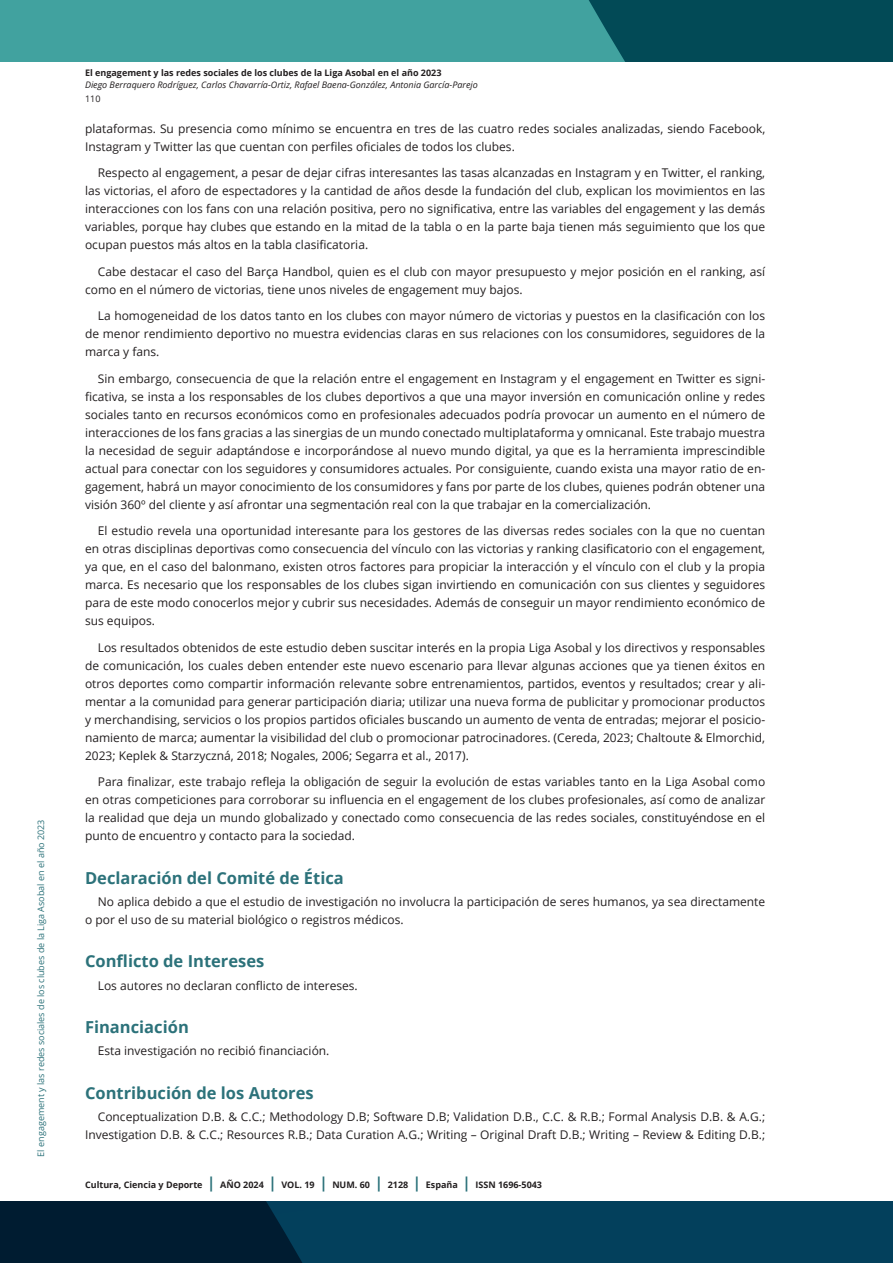
<style>
.page{position:relative;width:893px;height:1263px;background:#fff}
.page>*{position:absolute;margin:0;border:0;box-sizing:border-box;transform-origin:0 0}
.subtitulo_H3{font:700 16.5px "Open Sans";color:#2c727a}
.Cuerpo_de_texto_P{font:12px/18px "Open Sans";color:#231f20;text-align:justify}
.t1{font:700 9px "Open Sans";color:#231f20}
.t2{font:italic 9px "Open Sans";color:#231f20}
.t3{font:9px "Open Sans";color:#2c727a}
.t4{font:9px "Open Sans";color:#231f20}
.s1{font-size:15px;color:#2c727a}
</style>
<div class="page">
<svg style="left:0;top:1201px;width:893px;height:62px;background:#02344e"></svg>
<div style="left:0;top:0;width:893px;height:62px;background:#41a29f"></div>
<div style="left:589px;top:0;width:304px;height:62px;background:#024a56"></div>
<p class="t3" style="left:35px;top:1156px;width:338px;rotate:-90deg">El engagement y las redes sociales de los clubes de la Liga Asobal en el año 2023</p>
<p class="t1" style="left:85px;top:67px;width:358px">El engagement y las redes sociales de los clubes de la Liga Asobal en el año 2023</p>
<p class="t2" style="left:85px;top:79px;width:394px">Diego Berraquero Rodríguez, Carlos Chavarría-Ortiz, Rafael Baena-González, Antonia García-Parejo</p>
<p class="t4" style="left:85px;top:92px;width:17px">110</p>
<p class="Cuerpo_de_texto_P" style="left:85px;top:119px;width:682px">plataformas. Su presencia como mínimo se encuentra en tres de las cuatro redes sociales analizadas, siendo Facebook,<br>Instagram y Twitter las que cuentan con perfiles oficiales de todos los clubes.</p>
<p class="Cuerpo_de_texto_P" style="left:85px;top:163px;width:682px;text-indent:13px">Respecto al engagement, a pesar de dejar cifras interesantes las tasas alcanzadas en Instagram y en Twitter, el ranking, las victorias, el aforo de espectadores y la cantidad de años desde la fundación del club, explican los movimientos en las interacciones con los fans con una relación positiva, pero no significativa, entre las variables del engagement y las demás variables, porque hay clubes que estando en la mitad de la tabla o en la parte baja tienen más seguimiento que los que ocupan puestos más altos en la tabla clasificatoria.</p>
<p class="Cuerpo_de_texto_P" style="left:85px;top:262px;width:682px;text-indent:13px">Cabe destacar el caso del Barça Handbol, quien es el club con mayor presupuesto y mejor posición en el ranking, así como en el número de victorias, tiene unos niveles de engagement muy bajos.</p>
<p class="Cuerpo_de_texto_P" style="left:85px;top:306px;width:682px;text-indent:13px">La homogeneidad de los datos tanto en los clubes con mayor número de victorias y puestos en la clasificación con los de menor rendimiento deportivo no muestra evidencias claras en sus relaciones con los consumidores, seguidores de la marca y fans.</p>
<p class="Cuerpo_de_texto_P" style="left:85px;top:369px;width:682px;text-indent:13px">Sin embargo, consecuencia de que la relación entre el engagement en Instagram y el engagement en Twitter es signi&shy;ficativa, se insta a los responsables de los clubes deportivos a que una mayor inversión en comunicación online y redes sociales tanto en recursos económicos como en profesionales adecuados podría provocar un aumento en el número de interacciones de los fans gracias a las sinergias de un mundo conectado multiplataforma y omnicanal. Este trabajo muestra la necesidad de seguir adaptándose e incorporándose al nuevo mundo digital, ya que es la herramienta imprescindible actual para conectar con los seguidores y consumidores actuales. Por consiguiente, cuando exista una mayor ratio de en&shy;gagement, habrá un mayor conocimiento de los consumidores y fans por parte de los clubes, quienes podrán obtener una visión 360º del cliente y así afrontar una segmentación real con la que trabajar en la comercialización.</p>
<p class="Cuerpo_de_texto_P" style="left:85px;top:521px;width:682px;text-indent:13px">El estudio revela una oportunidad interesante para los gestores de las diversas redes sociales con la que no cuentan en otras disciplinas deportivas como consecuencia del vínculo con las victorias y ranking clasificatorio con el engagement, ya que, en el caso del balonmano, existen otros factores para propiciar la interacción y el vínculo con el club y la propia marca. Es necesario que los responsables de los clubes sigan invirtiendo en comunicación con sus clientes y seguidores para de este modo conocerlos mejor y cubrir sus necesidades. Además de conseguir un mayor rendimiento económico de sus equipos.</p>
<p class="Cuerpo_de_texto_P" style="left:85px;top:638px;width:682px;text-indent:13px">Los resultados obtenidos de este estudio deben suscitar interés en la propia Liga Asobal y los directivos y responsables de comunicación, los cuales deben entender este nuevo escenario para llevar algunas acciones que ya tienen éxitos en otros deportes como compartir información relevante sobre entrenamientos, partidos, eventos y resultados; crear y ali&shy;mentar a la comunidad para generar participación diaria; utilizar una nueva forma de publicitar y promocionar productos y merchandising, servicios o los propios partidos oficiales buscando un aumento de venta de entradas; mejorar el posicio&shy;namiento de marca; aumentar la visibilidad del club o promocionar patrocinadores. (Cereda, 2023; Chaltoute &amp; Elmorchid, 2023; Keplek &amp; Starzyczná, 2018; Nogales, 2006; Segarra et al., 2017).</p>
<p class="Cuerpo_de_texto_P" style="left:85px;top:772px;width:682px;text-indent:13px">Para finalizar, este trabajo refleja la obligación de seguir la evolución de estas variables tanto en la Liga Asobal como en otras competiciones para corroborar su influencia en el engagement de los clubes profesionales, así como de analizar la realidad que deja un mundo globalizado y conectado como consecuencia de las redes sociales, constituyéndose en el punto de encuentro y contacto para la sociedad.</p>
<p class="subtitulo_H3" style="left:85px;top:866px;width:260px">Declaración del Comité de Ética</p>
<p class="Cuerpo_de_texto_P" style="left:85px;top:892px;width:682px;text-indent:13px">No aplica debido a que el estudio de investigación no involucra la participación de seres humanos, ya sea directamente o por el uso de su material biológico o registros médicos.</p>
<p class="subtitulo_H3" style="left:85px;top:950px;width:181px">Conflicto de Intereses</p>
<p class="Cuerpo_de_texto_P" style="left:98px;top:976px;width:261px">Los autores no declaran conflicto de intereses.</p>
<p class="subtitulo_H3" style="left:85px;top:1015px;width:105px">Financiación</p>
<p class="Cuerpo_de_texto_P" style="left:98px;top:1042px;width:233px">Esta investigación no recibió financiación.</p>
<p class="subtitulo_H3" style="left:85px;top:1081px;width:230px">Contribución de los Autores</p>
<p class="Cuerpo_de_texto_P" style="left:85px;top:1107px;width:682px;text-align:right">Conceptualization D.B. &amp; C.C.; Methodology D.B; Software D.B; Validation D.B., C.C. &amp; R.B.; Formal Analysis D.B. &amp; A.G.;<br>Investigation D.B. &amp; C.C.; Resources R.B.; Data Curation A.G.; Writing – Original Draft D.B.; Writing – Review &amp; Editing D.B.;</p>
<p class="t1" style="left:85px;top:1179px;width:458px">Cultura, Ciencia y Deporte <span class="s1">|</span> AÑO 2024 <span class="s1">|</span> VOL. 19 <span class="s1">|</span> NUM. 60 <span class="s1">|</span> 2128 <span class="s1">|</span> España <span class="s1">|</span> ISSN 1696-5043</p>
</div>
